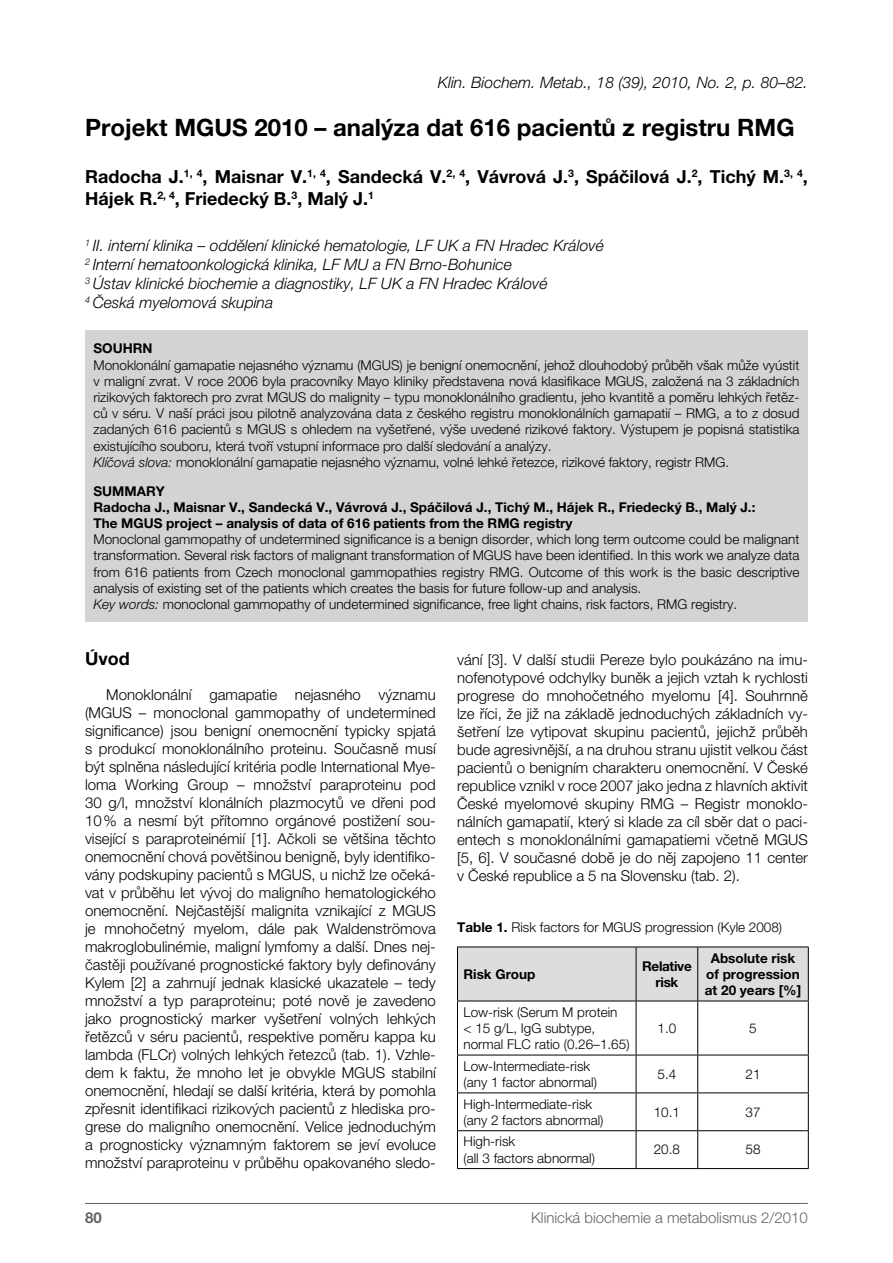
<style>
.page{position:relative;width:893px;height:1263px;background:#fff}
.page>*{position:absolute;margin:0;border:0;box-sizing:border-box;transform-origin:0 0}
.t1{font:700 24px "Helvetica Neue CE";color:#000}
.t2{font:700 18px/21.6px "Helvetica Neue CE";color:#000}
.t3{font:italic 300 15.75px/18.9px "Helvetica Neue CE";color:#000}
.t4{font:300 15px/18px "Helvetica Neue CE";color:#000;text-align:justify}
.t5{font:300 15px "Helvetica Neue CE";color:#636466}
.t6{font:700 15px "Helvetica Neue CE";color:#636466}
.t7{font:300 13.5px/16.2px "Helvetica Neue CE";color:#000}
.t8{font:700 13.5px/16.2px "Helvetica Neue CE";color:#000}
.t9{font:700 13.5px/16.2px "Helvetica Neue CE";letter-spacing:-.02em;color:#000;text-align:center}
.s1{font-style:italic}
.s2{font-weight:700}
</style>
<div class="page">
<hr style="left:85px;top:1203px;width:723px;height:1px;background:#636466">
<div style="left:85px;top:331px;width:723px;height:291px;background:#d1d3d4"></div>
<div style="left:458px;top:947px;width:350px;height:54px;background:#dcddde"></div>
<hr style="left:457px;top:946px;width:179px;height:1px;background:#000">
<hr style="left:457px;top:947px;width:1px;height:54px;background:#000">
<hr style="left:636px;top:946px;width:62px;height:1px;background:#000">
<hr style="left:636px;top:947px;width:1px;height:54px;background:#000">
<hr style="left:698px;top:946px;width:111px;height:1px;background:#000">
<hr style="left:697px;top:947px;width:1px;height:54px;background:#000">
<hr style="left:808px;top:947px;width:1px;height:54px;background:#000">
<hr style="left:457px;top:1001px;width:179px;height:1px;background:#000">
<hr style="left:457px;top:1001px;width:1px;height:54px;background:#000">
<hr style="left:636px;top:1001px;width:62px;height:1px;background:#000">
<hr style="left:636px;top:1001px;width:1px;height:54px;background:#000">
<hr style="left:698px;top:1001px;width:111px;height:1px;background:#000">
<hr style="left:697px;top:1001px;width:1px;height:54px;background:#000">
<hr style="left:808px;top:1001px;width:1px;height:54px;background:#000">
<hr style="left:457px;top:1055px;width:179px;height:1px;background:#000">
<hr style="left:457px;top:1055px;width:1px;height:37px;background:#000">
<hr style="left:636px;top:1055px;width:62px;height:1px;background:#000">
<hr style="left:636px;top:1055px;width:1px;height:37px;background:#000">
<hr style="left:698px;top:1055px;width:111px;height:1px;background:#000">
<hr style="left:697px;top:1055px;width:1px;height:37px;background:#000">
<hr style="left:808px;top:1055px;width:1px;height:37px;background:#000">
<hr style="left:457px;top:1092px;width:179px;height:1px;background:#000">
<hr style="left:457px;top:1093px;width:1px;height:37px;background:#000">
<hr style="left:636px;top:1092px;width:62px;height:1px;background:#000">
<hr style="left:636px;top:1093px;width:1px;height:37px;background:#000">
<hr style="left:698px;top:1092px;width:111px;height:1px;background:#000">
<hr style="left:697px;top:1093px;width:1px;height:37px;background:#000">
<hr style="left:808px;top:1093px;width:1px;height:37px;background:#000">
<hr style="left:457px;top:1130px;width:179px;height:1px;background:#000">
<hr style="left:457px;top:1131px;width:1px;height:37px;background:#000">
<hr style="left:636px;top:1130px;width:62px;height:1px;background:#000">
<hr style="left:636px;top:1131px;width:1px;height:37px;background:#000">
<hr style="left:698px;top:1130px;width:111px;height:1px;background:#000">
<hr style="left:697px;top:1131px;width:1px;height:37px;background:#000">
<hr style="left:808px;top:1131px;width:1px;height:37px;background:#000">
<hr style="left:457px;top:1168px;width:179px;height:1px;background:#000">
<hr style="left:636px;top:1168px;width:62px;height:1px;background:#000">
<hr style="left:698px;top:1168px;width:111px;height:1px;background:#000">
<p class="t3" style="left:438px;top:73px;width:372px">Klin. Biochem. Metab., 18 (39), 2010, No. 2, p. 80–82.</p>
<h1 class="t1" style="left:85px;top:114px;width:711px">Projekt MGUS 2010 – analýza dat 616 pacientů z registru RMG</h1>
<p class="t2" style="left:85px;top:166px;width:724px">Radocha J.<sup>1,</sup> <sup>4</sup>, Maisnar V.<sup>1,</sup> <sup>4</sup>, Sandecká V.<sup>2,</sup> <sup>4</sup>, Vávrová J.<sup>3</sup>, Spáčilová J.<sup>2</sup>, Tichý M.<sup>3,</sup> <sup>4</sup>,<br>Hájek R.<sup>2,</sup> <sup>4</sup>, Friedecký B.<sup>3</sup>, Malý J.<sup>1</sup></p>
<p class="t3" style="left:85px;top:237px;width:520px"><sup>1</sup> II. interní klinika – oddělení klinické hematologie, LF UK a FN Hradec Králové <sup>2</sup> Interní hematoonkologická klinika, LF MU a FN Brno-Bohunice<br><sup>3</sup> Ústav klinické biochemie a diagnostiky, LF UK a FN Hradec Králové<br><sup>4</sup> Česká myelomová skupina</p>
<p class="t8" style="left:94px;top:340px;width:61px">SOUHRN</p>
<p class="t7" style="left:94px;top:357px;width:707px">Monoklonální gamapatie nejasného významu (MGUS) je benigní onemocnění, jehož dlouhodobý průběh však může vyústit v maligní zvrat. V roce 2006 byla pracovníky Mayo kliniky představena nová klasifikace MGUS, založená na 3 základních rizikových faktorech pro zvrat MGUS do malignity – typu monoklonálního gradientu, jeho kvantitě a poměru lehkých řetěz&shy;ců v séru. V naší práci jsou pilotně analyzována data z českého registru monoklonálních gamapatií – RMG, a to z dosud zadaných 616 pacientů s MGUS s ohledem na vyšetřené, výše uvedené rizikové faktory. Výstupem je popisná statistika existujícího souboru, která tvoří vstupní informace pro další sledování a analýzy.<br><span class="s1">Klíčová slova:</span> monoklonální gamapatie nejasného významu, volné lehké řetezce, rizikové faktory, registr RMG.</p>
<p class="t8" style="left:94px;top:483px;width:663px">SUMMARY<br>Radocha J., Maisnar V., Sandecká V., Vávrová J., Spáčilová J., Tichý M., Hájek R., Friedecký B., Malý J.:<br>The MGUS project – analysis of data of 616 patients from the RMG registry</p>
<p class="t7" style="left:94px;top:531px;width:707px">Monoclonal gammopathy of undetermined significance is a benign disorder, which long term outcome could be malignant transformation. Several risk factors of malignant transformation of MGUS have been identified. In this work we analyze data from 616 patients from Czech monoclonal gammopathies registry RMG. Outcome of this work is the basic descriptive analysis of existing set of the patients which creates the basis for future follow-up and analysis.<br><span class="s1">Key words:</span> monoclonal gammopathy of undetermined significance, free light chains, risk factors, RMG registry.</p>
<p class="t2" style="left:85px;top:647px;width:46px">Úvod</p>
<p class="t4" style="left:85px;top:685px;width:352px;text-indent:21px">Monoklonální gamapatie nejasného významu (MGUS – monoclonal gammopathy of undetermined significance) jsou benigní onemocnění typicky spjatá s produkcí monoklonálního proteinu. Současně musí být splněna následující kritéria podle International Mye&shy;loma Working Group – množství paraproteinu pod 30 g/l, množství klonálních plazmocytů ve dřeni pod 10% a nesmí být přítomno orgánové postižení sou&shy;visející s paraproteinémií [1]. Ačkoli se většina těchto onemocnění chová povětšinou benigně, byly identifiko&shy;vány podskupiny pacientů s MGUS, u nichž lze očeká&shy;vat v průběhu let vývoj do maligního hematologického onemocnění. Nejčastější malignita vznikající z MGUS je mnohočetný myelom, dále pak Waldenströmova makroglobulinémie, maligní lymfomy a další. Dnes nej&shy;častěji používané prognostické faktory byly definovány Kylem [2] a zahrnují jednak klasické ukazatele – tedy množství a typ paraproteinu; poté nově je zavedeno jako prognostický marker vyšetření volných lehkých řetězců v séru pacientů, respektive poměru kappa ku lambda (FLCr) volných lehkých řetezců (tab. 1). Vzhle&shy;dem k faktu, že mnoho let je obvykle MGUS stabilní onemocnění, hledají se další kritéria, která by pomohla zpřesnit identifikaci rizikových pacientů z hlediska pro&shy;grese do maligního onemocnění. Velice jednoduchým a prognosticky významným faktorem se jeví evoluce množství paraproteinu v průběhu opakovaného sledo-</p>
<p class="t4" style="left:457px;top:650px;width:352px">vání [3]. V další studii Pereze bylo poukázáno na imu&shy;nofenotypové odchylky buněk a jejich vztah k rychlosti progrese do mnohočetného myelomu [4]. Souhrnně lze říci, že již na základě jednoduchých základních vy&shy;šetření lze vytipovat skupinu pacientů, jejichž průběh bude agresivnější, a na druhou stranu ujistit velkou část pacientů o benigním charakteru onemocnění. V České republice vznikl v roce 2007 jako jedna z hlavních aktivit České myelomové skupiny RMG – Registr monoklo&shy;nálních gamapatií, který si klade za cíl sběr dat o paci&shy;entech s monoklonálními gamapatiemi včetně MGUS [5, 6]. V současné době je do něj zapojeno 11 center v České republice a 5 na Slovensku (tab. 2).</p>
<p class="t7" style="left:457px;top:919px;width:327px"><span class="s2">Table 1.</span> Risk factors for MGUS progression (Kyle 2008)</p>
<p class="t8" style="left:463px;top:966px;width:73px">Risk Group</p>
<p class="t9" style="left:642px;top:958px;width:51px">Relative risk</p>
<p class="t8" style="left:705px;top:950px;width:98px;text-align:center">Absolute risk of progression at 20 years [%]</p>
<p class="t7" style="left:463px;top:1004px;width:168px">Low-risk (Serum M protein<br>&lt; 15 g/L, IgG subtype, normal FLC ratio (0.26–1.65)</p>
<p class="t7" style="left:657px;top:1020px;width:20px">1.0</p>
<p class="t7" style="left:749px;top:1020px;width:9px">5</p>
<p class="t7" style="left:463px;top:1058px;width:135px">Low-Intermediate-risk (any 1 factor abnormal)</p>
<p class="t7" style="left:657px;top:1066px;width:20px">5.4</p>
<p class="t7" style="left:745px;top:1066px;width:17px">21</p>
<p class="t7" style="left:463px;top:1096px;width:142px">High-Intermediate-risk (any 2 factors abnormal)</p>
<p class="t7" style="left:654px;top:1104px;width:28px">10.1</p>
<p class="t7" style="left:745px;top:1104px;width:17px">37</p>
<p class="t7" style="left:463px;top:1133px;width:133px">High-risk<br>(all 3 factors abnormal)</p>
<p class="t7" style="left:654px;top:1142px;width:28px">20.8</p>
<p class="t7" style="left:745px;top:1142px;width:17px">58</p>
<p class="t6" style="left:85px;top:1209px;width:18px">80</p>
<p class="t5" style="left:531px;top:1209px;width:278px">Klinická biochemie a metabolismus 2/2010</p>
</div>
